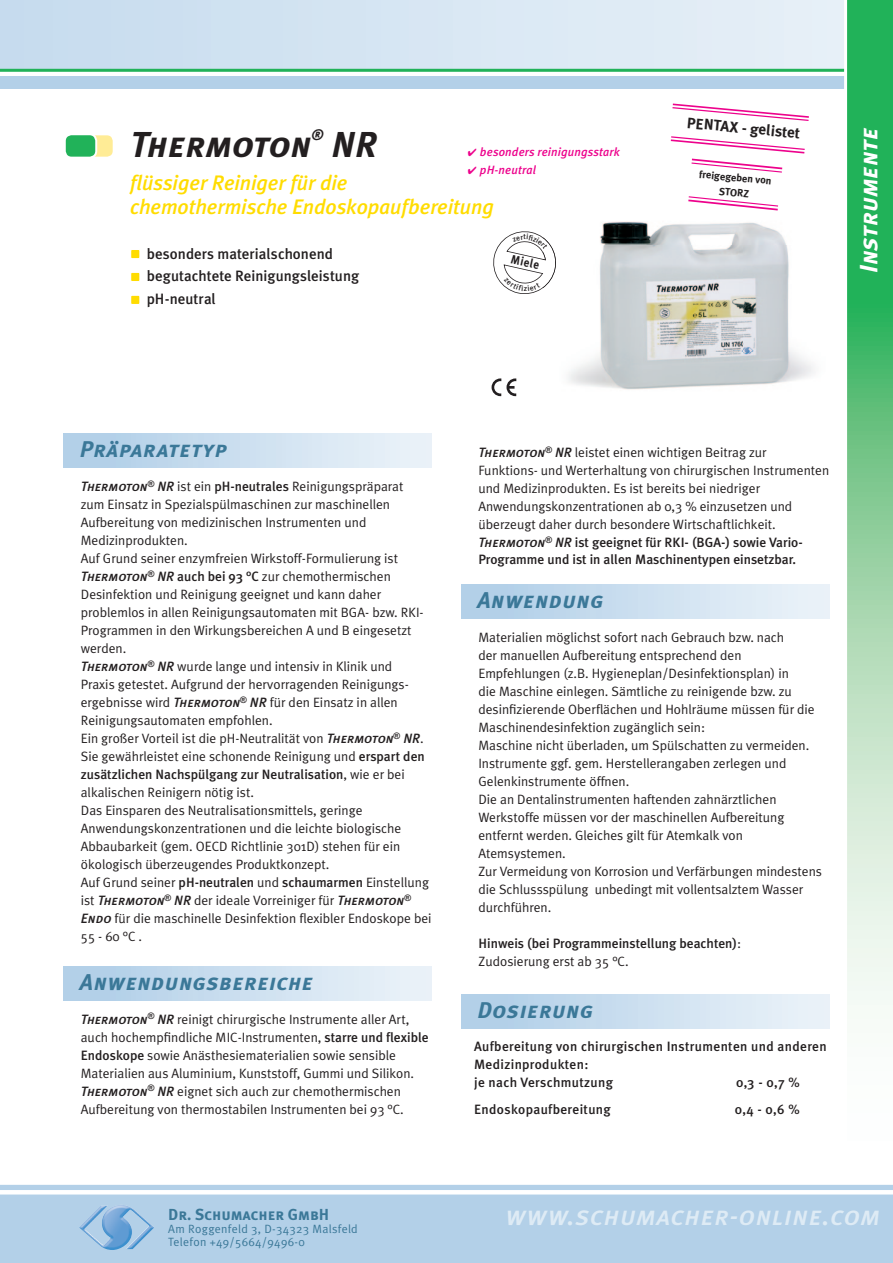
<style>
.page{position:relative;width:893px;height:1263px;background:#fff}
.page>*{position:absolute;margin:0;border:0;box-sizing:border-box;transform-origin:0 0}
.t1{font:italic 36px "Meta Plus Bold Caps";color:#231f20}
.t2{font:italic 27px "Meta Plus Medium Caps";letter-spacing:.025em;color:#deebf5}
.t3{font:italic 25.05px "Meta Plus Bold Caps";color:#fff}
.t4{font:italic 22.8px "Meta Plus Bold Caps";letter-spacing:.025em;color:#3b7898}
.t5{font:italic 500 21px/24px "Meta Plus";letter-spacing:-.005em;color:#ffdc01}
.t6{font:15.9px "Meta Plus Bold Caps";color:#3b7898}
.t7{font:700 15.15px "Meta Plus";color:#231f20}
.t8{font:500 15px/22.5px "Meta Plus";color:#231f20}
.t9{font:italic 15px "Meta Plus Bold Caps";color:#231f20}
.t10{font:13.5px/18px "Meta Plus Normal";color:#231f20}
.t11{font:500 13.5px/16.5px "Meta Plus";color:#231f20}
.t12{font:500 13.5px/18px "Meta Plus";letter-spacing:.025em;color:#231f20}
.t13{font:700 12.3px "Meta Plus";color:#231f20;scale:.9 1}
.t14{font:12px/13.4px "Meta Plus Normal";letter-spacing:.025em;color:#3b7898}
.t15{font:italic 500 12px "Meta Plus";letter-spacing:.01em;color:#ed028c}
.t16{font:700 10.5px/15px "Meta Plus";color:#231f20;text-align:center}
.t17{font:500 7.65px "Meta Plus";color:#231f20}
.s1{font-family:"Meta Plus Medium Caps";font-style:italic}
.s2{font-family:"Meta Plus";font-weight:500}
.s3{font-family:"Meta Plus Normal";font-weight:400}
.s4{font-family:"Meta Plus Medium Caps";font-weight:400;font-style:italic}
</style>
<div class="page">
<div style="left:0;top:1185px;width:893px;height:78px;background:#b3d0e8"></div>
<hr style="left:0;top:1191px;width:893px;height:3px;background:#fff">
<div style="left:64px;top:434px;width:368px;height:34px;background:linear-gradient(to right,#aecde7,#edf3f9)"></div>
<img style="left:79px;top:1205px;width:75px;height:45px">
<div style="left:64px;top:966px;width:368px;height:34px;background:linear-gradient(to right,#aecde7,#edf3f9)"></div>
<div style="left:508px;top:1210px;width:371px;height:15px;background:#b3d0e8"></div>
<div style="left:0;top:0;width:862px;height:69px;background:linear-gradient(to right,#c6dbee,#e9f1f8)"></div>
<hr style="left:0;top:69px;width:863px;height:3px;background:#21b259">
<div style="left:0;top:76px;width:863px;height:13px;background:#b3d0e8"></div>
<div style="left:461px;top:585px;width:368px;height:34px;background:linear-gradient(to right,#adcde7,#ecf3f9)"></div>
<svg style="left:672px;top:103px;width:137px;height:18px"></svg>
<svg style="left:492px;top:378px;width:24px;height:18px"></svg>
<img style="left:568px;top:221px;width:246px;height:169px">
<div style="left:82px;top:134px;width:32px;height:24px;background:#ffec96;border-radius:7px"></div>
<div style="left:81px;top:133px;width:34px;height:26px;border:2px solid #fff;border-radius:7px"></div>
<div style="left:65px;top:134px;width:31px;height:24px;background:#21b259;border-radius:7px"></div>
<div style="left:64px;top:133px;width:33px;height:26px;border:2px solid #fff;border-radius:7px"></div>
<div style="left:131px;top:249px;width:9px;height:10px;background:#ffdc01"></div>
<div style="left:130px;top:249px;width:11px;height:10px;border:1px solid #fff"></div>
<div style="left:131px;top:272px;width:9px;height:10px;background:#ffdc01"></div>
<div style="left:130px;top:272px;width:11px;height:10px;border:1px solid #fff"></div>
<div style="left:131px;top:295px;width:9px;height:9px;background:#ffdc01"></div>
<div style="left:130px;top:295px;width:11px;height:10px;border:1px solid #fff"></div>
<svg style="left:844px;top:0;width:49px;height:1005px;background:#87d09e"></svg>
<div style="left:461px;top:994px;width:368px;height:34px;background:linear-gradient(to right,#adcde7,#ecf3f9)"></div>
<svg style="left:670px;top:136px;width:135px;height:37px"></svg>
<svg style="left:688px;top:196px;width:91px;height:15px"></svg>
<svg style="left:493px;top:231px;width:63px;height:63px"></svg>
<h1 class="t1" style="left:130px;top:123px;width:183px">Thermoton</h1>
<p class="t9" style="left:312px;top:126px;width:13px">®</p>
<h1 class="t1" style="left:332px;top:123px;width:47px">NR</h1>
<h3 class="t5" style="left:130px;top:170px;width:365px">flüssiger Reiniger für die chemothermische Endoskopaufbereitung</h3>
<p class="t15" style="left:468px;top:145px;width:154px">✔ besonders reinigungsstark</p>
<p class="t15" style="left:468px;top:163px;width:70px">✔ pH-neutral</p>
<p class="t8" style="left:147px;top:242px;width:214px">besonders materialschonend begutachtete Reinigungsleistung pH-neutral</p>
<p class="t17" style="left:524px;top:232px;width:4px">t</p>
<p class="t13" style="left:513px;top:251px;width:34px;rotate:13deg">Miele</p>
<p class="t7" style="left:688px;top:114px;width:115px;rotate:5deg">PENTAX - gelistet</p>
<p class="t16" style="left:700px;top:167px;width:74px;rotate:5deg">freigegeben von<br>STORZ</p>
<h3 class="t3" style="left:854px;top:273px;width:147px;rotate:-90deg">Instrumente</h3>
<h3 class="t4" style="left:80px;top:436px;width:149px">Präparatetyp</h3>
<p class="t10" style="left:81px;top:477px;width:345px"><span class="s1">Thermoton</span><sup>®</sup> <span class="s1">NR</span> ist ein <span class="s2">pH-neutrales</span> Reinigungspräparat zum Einsatz in Spezialspülmaschinen zur maschinellen Aufbereitung von medizinischen Instrumenten und Medizinprodukten.<br>Auf Grund seiner enzymfreien Wirkstoff-Formulierung ist <span class="s1">Thermoton</span><sup>®</sup> <span class="s1">NR</span> <span class="s2">auch bei 93 °C</span> zur chemothermischen Desinfektion und Reinigung geeignet und kann daher problemlos in allen Reinigungsautomaten mit BGA- bzw. RKI-Programmen in den Wirkungsbereichen A und B eingesetzt werden.<br><span class="s1">Thermoton</span><sup>®</sup> <span class="s1">NR</span> wurde lange und intensiv in Klinik und Praxis getestet. Aufgrund der hervorragenden Reinigungs&shy;ergebnisse wird <span class="s1">Thermoton</span><sup>®</sup> <span class="s1">NR</span> für den Einsatz in allen Reinigungsautomaten empfohlen.<br>Ein großer Vorteil ist die pH-Neutralität von <span class="s1">Thermoton</span><sup>®</sup> <span class="s1">NR</span>.<br>Sie gewährleistet eine schonende Reinigung und <span class="s2">erspart den</span></p>
<p class="t11" style="left:81px;top:766px;width:325px">zusätzlichen Nachspülgang zur Neutralisation<span class="s3">, wie er bei</span></p>
<p class="t10" style="left:81px;top:783px;width:352px">alkalischen Reinigern nötig ist.<br>Das Einsparen des Neutralisationsmittels, geringe Anwendungskonzentrationen und die leichte biologische Abbaubarkeit (gem. OECD Richtlinie 301D) stehen für ein ökologisch überzeugendes Produktkonzept.<br>Auf Grund seiner <span class="s2">pH-neutralen</span> und <span class="s2">schaumarmen</span> Einstellung ist <span class="s1">Thermoton</span><sup>®</sup> <span class="s1">NR</span> der ideale Vorreiniger für <span class="s1">Thermoton</span><sup>® </sup><span class="s1">Endo</span> für die maschinelle Desinfektion flexibler Endoskope bei 55 - 60 °C .</p>
<h3 class="t4" style="left:80px;top:968px;width:235px">Anwendungsbereiche</h3>
<p class="t10" style="left:81px;top:1010px;width:349px"><span class="s1">Thermoton</span><sup>®</sup> <span class="s1">NR</span> reinigt chirurgische Instrumente aller Art, auch hochempfindliche MIC-Instrumenten, <span class="s2">starre und flexible Endoskope</span> sowie Anästhesiematerialien sowie sensible Materialien aus Aluminium, Kunststoff, Gummi und Silikon.<br><span class="s1">Thermoton</span><sup>®</sup> <span class="s1">NR</span> eignet sich auch zur chemothermischen Aufbereitung von thermostabilen Instrumenten bei 93 °C.</p>
<p class="t10" style="left:478px;top:443px;width:352px"><span class="s1">Thermoton</span><sup>®</sup> <span class="s1">NR</span> leistet einen wichtigen Beitrag zur Funktions- und Werterhaltung von chirurgischen Instrumenten und Medizinprodukten. Es ist bereits bei niedriger Anwendungskonzentrationen ab 0,3 % einzusetzen und überzeugt daher durch besondere Wirtschaftlichkeit.</p>
<p class="t11" style="left:478px;top:534px;width:326px"><span class="s4">Thermoton</span><sup>®</sup> <span class="s4">NR</span> ist geeignet für RKI- (BGA-) sowie Vario-<br>Programme und ist in allen Maschinentypen einsetzbar.</p>
<h3 class="t4" style="left:477px;top:587px;width:128px">Anwendung</h3>
<p class="t10" style="left:478px;top:628px;width:345px">Materialien möglichst sofort nach Gebrauch bzw. nach<br>der manuellen Aufbereitung entsprechend den Empfehlungen (z.B. Hygieneplan/Desinfektionsplan) in<br>die Maschine einlegen. Sämtliche zu reinigende bzw. zu desinfizierende Oberflächen und Hohlräume müssen für die Maschinendesinfektion zugänglich sein:<br>Maschine nicht überladen, um Spülschatten zu vermeiden.<br>Instrumente ggf. gem. Herstellerangaben zerlegen und Gelenkinstrumente öffnen.<br>Die an Dentalinstrumenten haftenden zahnärztlichen Werkstoffe müssen vor der maschinellen Aufbereitung entfernt werden. Gleiches gilt für Atemkalk von Atemsystemen.<br>Zur Vermeidung von Korrosion und Verfärbungen mindestens die Schlussspülung unbedingt mit vollentsalztem Wasser durchführen.</p>
<p class="t11" style="left:479px;top:935px;width:264px">Hinweis (bei Programmeinstellung beachten)<span class="s3">:</span></p>
<p class="t10" style="left:479px;top:952px;width:151px">Zudosierung erst ab 35 °C.</p>
<h3 class="t4" style="left:477px;top:996px;width:117px">Dosierung</h3>
<p class="t12" style="left:474px;top:1037px;width:354px">Aufbereitung von chirurgischen Instrumenten und anderen<br>Medizinprodukten:<br>je nach Verschmutzung</p>
<p class="t11" style="left:736px;top:1074px;width:65px">0,3 - 0,7 %</p>
<p class="t12" style="left:474px;top:1100px;width:138px">Endoskopaufbereitung</p>
<p class="t11" style="left:735px;top:1101px;width:66px">0,4 - 0,6 %</p>
<p class="t6" style="left:168px;top:1205px;width:162px">Dr. Schumacher GmbH</p>
<p class="t14" style="left:168px;top:1222px;width:191px">Am Roggenfeld 3, D-34323 Malsfeld<br>Telefon +49/5664/9496-0</p>
<h2 class="t2" style="left:505px;top:1200px;width:376px">www.schumacher-online.com</h2>
</div>
